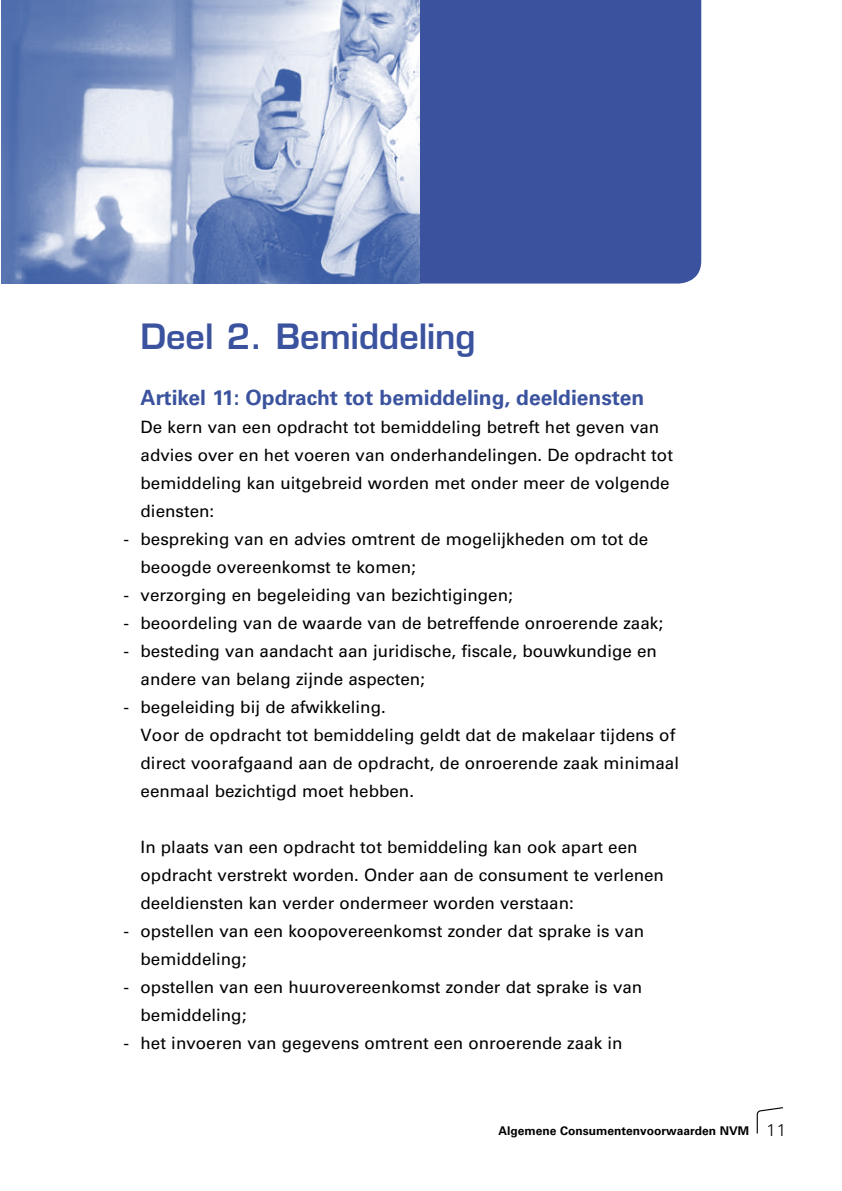
<style>
.page{position:relative;width:842px;height:1191px;background:#fff}
.page>*{position:absolute;margin:0;border:0;box-sizing:border-box;transform-origin:0 0}
.t1{font:600 34px "Eurostile";color:#3b539e}
.t2{font:700 21px "Univers";color:#3b539e}
.t3{font:17px/28px "Univers";color:#000}
.t4{font:700 12px "Univers";color:#000}
.s1{font-weight:300;font-size:17px}
</style>
<div class="page">
<div style="left:420px;top:0;width:281px;height:283px;background:#3b539e"></div>
<img style="left:1px;top:0;width:419px;height:283px">
<svg style="left:756px;top:1107px;width:27px;height:26px"></svg>
<h1 class="t1" style="left:141px;top:315px;width:337px">Deel 2. Bemiddeling</h1>
<p class="t2" style="left:141px;top:385px;width:505px">Artikel 11: Opdracht tot bemiddeling, deeldiensten</p>
<p class="t3" style="left:141px;top:413px;width:534px">De kern van een opdracht tot bemiddeling betreft het geven van advies over en het voeren van onderhandelingen. De opdracht tot bemiddeling kan uitgebreid worden met onder meer de volgende diensten:</p>
<p class="t3" style="left:141px;top:525px;width:509px;text-indent:-17px">- bespreking van en advies omtrent de mogelijkheden om tot de beoogde overeenkomst te komen;</p>
<p class="t3" style="left:124px;top:581px;width:391px">- verzorging en begeleiding van bezichtigingen;</p>
<p class="t3" style="left:124px;top:609px;width:541px">- beoordeling van de waarde van de betreffende onroerende zaak;</p>
<p class="t3" style="left:141px;top:637px;width:518px;text-indent:-17px">- besteding van aandacht aan juridische, fiscale, bouwkundige en andere van belang zijnde aspecten;</p>
<p class="t3" style="left:141px;top:693px;width:540px;text-indent:-17px">- begeleiding bij de afwikkeling.<br>Voor de opdracht tot bemiddeling geldt dat de makelaar tijdens of direct voorafgaand aan de opdracht, de onroerende zaak minimaal eenmaal bezichtigd moet hebben.</p>
<p class="t3" style="left:141px;top:833px;width:525px">In plaats van een opdracht tot bemiddeling kan ook apart een opdracht verstrekt worden. Onder aan de consument te verlenen deeldiensten kan verder ondermeer worden verstaan:</p>
<p class="t3" style="left:141px;top:917px;width:505px;text-indent:-17px">- opstellen van een koopovereenkomst zonder dat sprake is van bemiddeling;</p>
<p class="t3" style="left:141px;top:973px;width:503px;text-indent:-17px">- opstellen van een huurovereenkomst zonder dat sprake is van bemiddeling;</p>
<p class="t3" style="left:124px;top:1029px;width:500px">- het invoeren van gegevens omtrent een onroerende zaak in</p>
<p class="t4" style="left:498px;top:1123px;width:289px">Algemene Consumentenvoorwaarden NVM <span class="s1">11</span></p>
</div>
